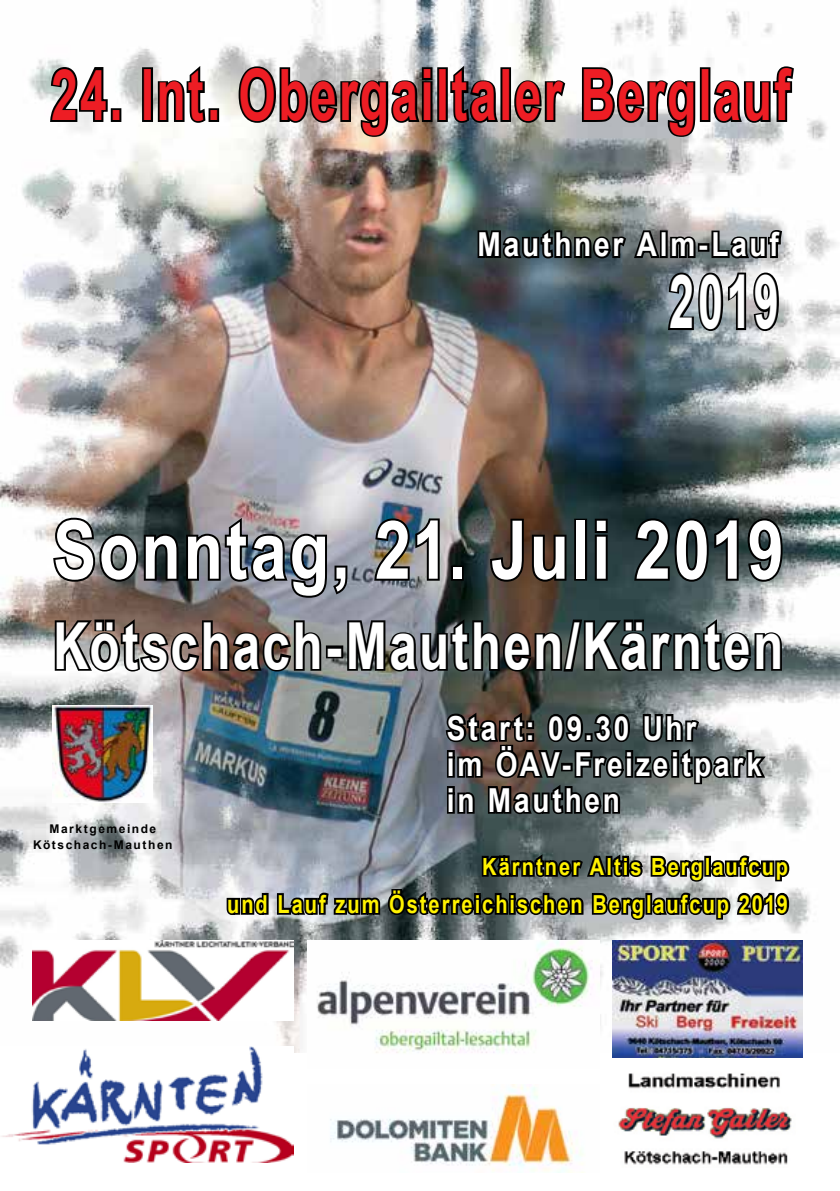
<style>
.page{position:relative;width:840px;height:1191px;background:#fff}
.page>*{position:absolute;margin:0;border:0;box-sizing:border-box;transform-origin:0 0}
.t1{font:700 81px "Arial";letter-spacing:.04em;color:#fff;scale:.8 1}
.t2{font:700 74.4px "Arial";color:#fff;scale:.6 1}
.t3{font:700 70.8px "Arial";letter-spacing:.045em;color:#ed1d24;scale:.68 1}
.t4{font:700 64.8px "Arial";letter-spacing:.045em;color:#fff;scale:.76 1}
.t5{font:700 33px/36px "Arial";letter-spacing:.1em;color:#fff;scale:.85 1}
.t6{font:700 24.8px "Arial";letter-spacing:.1em;color:#fff200;scale:.81 1}
.t7{font:700 23.6px "Arial";letter-spacing:.1em;color:#fff200;scale:.85 1}
.t8{font:700 12px/16px "Arial";letter-spacing:.125em;color:#000;text-align:center}
</style>
<div class="page">
<img style="left:0;top:0;width:839px;height:1053px">
<svg style="left:48px;top:65px;width:62px;height:59px"></svg>
<div style="left:111px;top:108px;width:10px;height:14px;border:4px solid #000"></div>
<div style="left:142px;top:67px;width:11px;height:55px;border:4px solid #000"></div>
<svg style="left:156px;top:62px;width:51px;height:64px"></svg>
<div style="left:208px;top:108px;width:11px;height:14px;border:4px solid #000"></div>
<svg style="left:236px;top:64px;width:198px;height:75px"></svg>
<div style="left:437px;top:67px;width:10px;height:55px;border:4px solid #000"></div>
<svg style="left:448px;top:62px;width:52px;height:64px"></svg>
<div style="left:500px;top:67px;width:10px;height:55px;border:4px solid #000"></div>
<svg style="left:511px;top:78px;width:56px;height:47px"></svg>
<svg style="left:579px;top:65px;width:118px;height:74px"></svg>
<div style="left:699px;top:67px;width:11px;height:55px;border:4px solid #000"></div>
<svg style="left:710px;top:64px;width:85px;height:62px"></svg>
<svg style="left:475px;top:193px;width:308px;height:140px"></svg>
<img style="left:51px;top:514px;width:733px;height:308px">
<svg style="left:224px;top:837px;width:568px;height:86px"></svg>
<img style="left:52px;top:705px;width:100px;height:97px">
<img style="left:612px;top:940px;width:190px;height:117px">
<img style="left:33px;top:940px;width:260px;height:80px">
<img style="left:0;top:1046px;width:294px;height:116px">
<img style="left:618px;top:1073px;width:174px;height:92px">
<img style="left:307px;top:940px;width:291px;height:113px">
<img style="left:330px;top:1084px;width:253px;height:88px">
<h3 class="t3" style="left:51px;top:45px;width:1088px">24. Int. Obergailtaler Berglauf</h3>
<p class="t5" style="left:477px;top:227px;width:356px">Mauthner Alm-Lauf</p>
<h2 class="t2" style="left:668px;top:249px;width:184px">2019</h2>
<h1 class="t1" style="left:53px;top:493px;width:914px">Sonntag, 21. Juli 2019</h1>
<h3 class="t4" style="left:53px;top:600px;width:961px">Kötschach-Mauthen/Kärnten</h3>
<p class="t8" style="left:33px;top:820px;width:141px">Marktgemeinde<br>Kötschach-Mauthen</p>
<p class="t5" style="left:446px;top:710px;width:372px">Start: 09.30 Uhr<br>im ÖAV-Freizeitpark in Mauthen</p>
<p class="t7" style="left:482px;top:849px;width:361px">Kärntner Altis Berglaufcup</p>
<p class="t6" style="left:227px;top:886px;width:693px">und Lauf zum Österreichischen Berglaufcup 2019</p>
</div>
